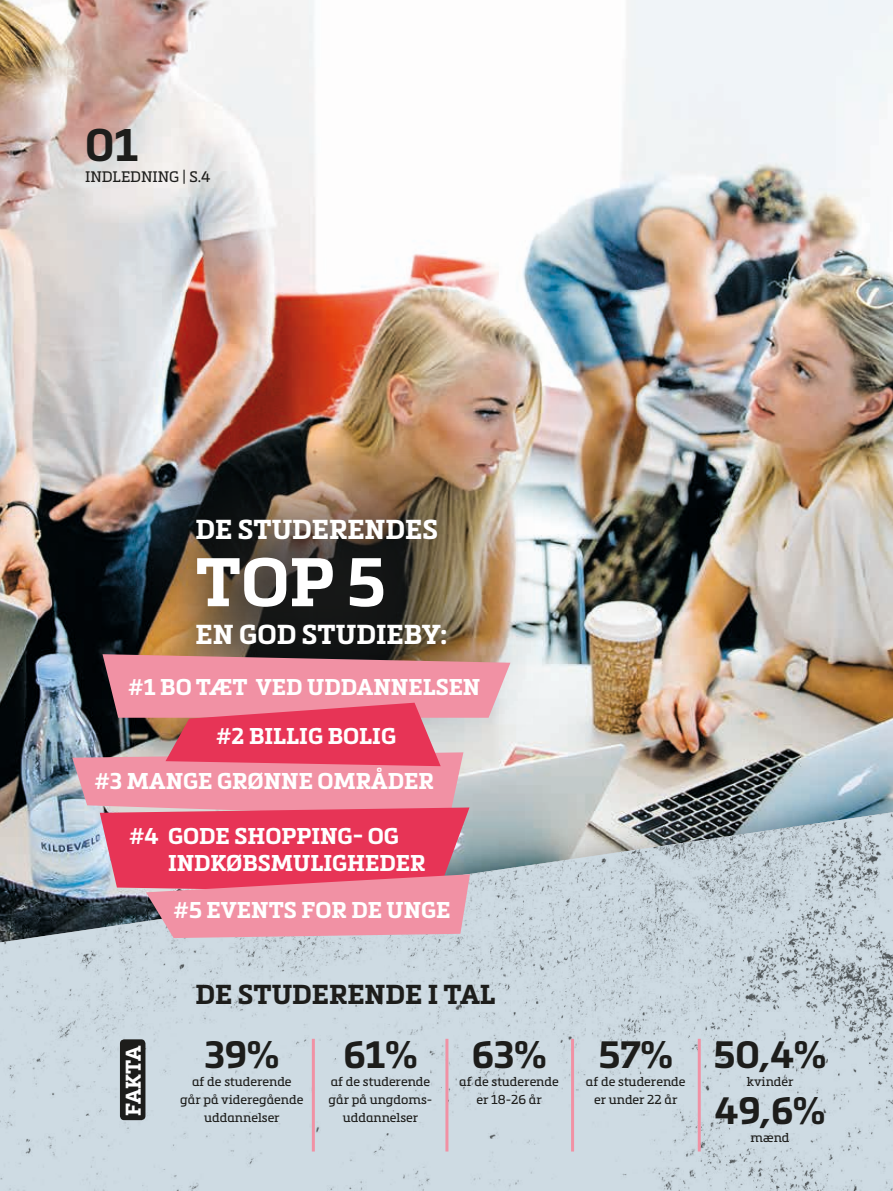
<style>
.page{position:relative;width:893px;height:1191px;background:#fff}
.page>*{position:absolute;margin:0;border:0;box-sizing:border-box;transform-origin:0 0}
.t1{font:700 67.5px "Metronic Slab Pro";color:#fff}
.t2{font:700 45px "Metronic Slab Pro";color:#1d1d1b}
.t3{font:700 37.5px "Metronic Slab Pro";color:#1d1d1b}
.t4{font:700 27px "Metronic Slab Pro";color:#fff}
.t5{font:700 27px "Metronic Slab Pro";color:#1d1d1b}
.t6{font:700 22.5px/27px "Metronic Slab Pro";color:#fff}
.t7{font:700 21px "Metronic Slab Pro";letter-spacing:-.03em;color:#fff}
.t8{font:15px "Metronic Slab Pro";color:#1d1d1b}
.t9{font:12.75px/18px "Metronic Slab Pro";color:#1d1d1b;text-align:center}
</style>
<div class="page">
<img style="left:0;top:0;width:893px;height:783px">
<div style="left:0;top:783px;width:893px;height:408px;background:#1d1d1b;opacity:.75"></div>
<svg style="left:0;top:812px;width:893px;height:379px;background:#c4d0d8"></svg>
<div style="left:116px;top:437px;width:430px;height:310px;background:#1d1d1b;opacity:.75"></div>
<div style="left:120px;top:1039px;width:25px;height:81px;background:#1d1d1b;border-radius:4px"></div>
<hr style="left:312px;top:1038px;width:3px;height:113px;background:#f191a4">
<hr style="left:445px;top:1038px;width:3px;height:113px;background:#f191a4">
<hr style="left:571px;top:1038px;width:3px;height:113px;background:#f191a4">
<hr style="left:698px;top:1038px;width:3px;height:113px;background:#f191a4">
<svg style="left:72px;top:654px;width:438px;height:284px;background:#d7768a"></svg>
<h2 class="t2" style="left:85px;top:117px;width:55px">01</h2>
<p class="t8" style="left:85px;top:166px;width:127px">INDLEDNING | S.4</p>
<h3 class="t4" style="left:196px;top:512px;width:244px">DE STUDERENDES</h3>
<h1 class="t1" style="left:196px;top:539px;width:192px">TOP 5</h1>
<h3 class="t4" style="left:196px;top:617px;width:253px">EN GOD STUDIEBY:</h3>
<h3 class="t6" style="left:128px;top:663px;width:354px;line-height:48.3px;text-align:center">#1 BO TÆT VED UDDANNELSEN #2 BILLIG BOLIG</h3>
<h3 class="t6" style="left:94px;top:767px;width:341px">#3 MANGE GRØNNE OMRÅDER</h3>
<h3 class="t6" style="left:168px;top:822px;width:259px;text-indent:-39px">#4 GODE SHOPPING- OG<br>INDKØBSMULIGHEDER</h3>
<h3 class="t6" style="left:174px;top:896px;width:278px">#5 EVENTS FOR DE UNGE</h3>
<h3 class="t5" style="left:196px;top:977px;width:301px">DE STUDERENDE I TAL</h3>
<h3 class="t7" style="left:120px;top:1115px;width:72px;rotate:-90deg">FAKTA</h3>
<h3 class="t3" style="left:205px;top:1031px;width:76px">39%</h3>
<p class="t9" style="left:180px;top:1072px;width:125px">af de studerende går på videregående uddannelser</p>
<h3 class="t3" style="left:343px;top:1031px;width:75px">61%</h3>
<p class="t9" style="left:329px;top:1072px;width:105px">af de studerende går på ungdoms&shy;uddannelser</p>
<h3 class="t3" style="left:472px;top:1031px;width:76px">63%</h3>
<p class="t9" style="left:459px;top:1072px;width:101px">af de studerende er 18-26 år</p>
<h3 class="t3" style="left:599px;top:1031px;width:76px">57%</h3>
<p class="t9" style="left:586px;top:1072px;width:101px">af de studerende er under 22 år</p>
<h3 class="t3" style="left:714px;top:1031px;width:114px">50,4%</h3>
<p class="t9" style="left:747px;top:1072px;width:48px">kvinder</p>
<h3 class="t3" style="left:715px;top:1086px;width:112px">49,6%</h3>
<p class="t9" style="left:751px;top:1127px;width:40px">mænd</p>
</div>
